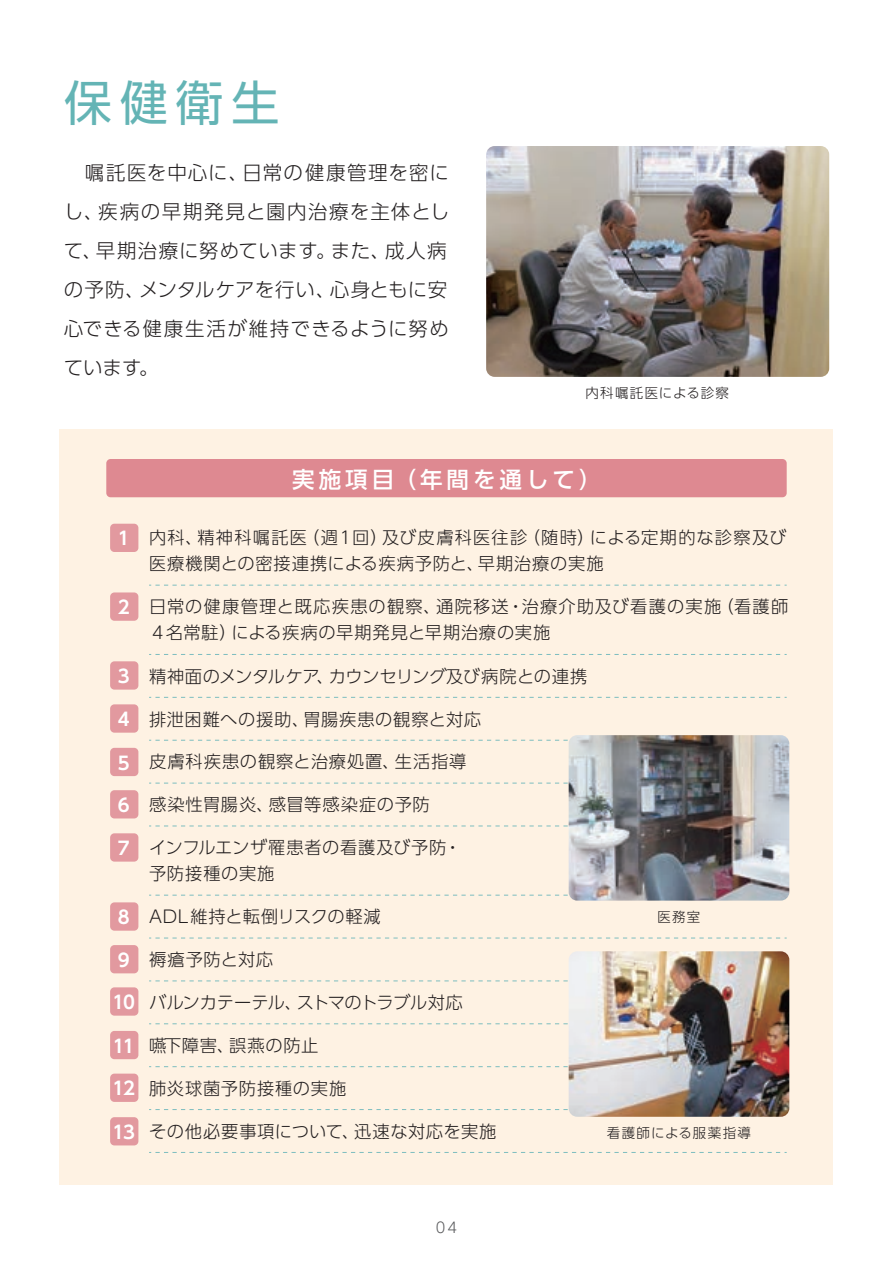
<style>
.page{position:relative;width:893px;height:1263px;background:#fff}
.page>*{position:absolute;margin:0;border:0;box-sizing:border-box;transform-origin:0 0}
.t1{font:48px "UD Shin Go Pro";color:#64b4b5}
.t2{font:500 22.5px "UD Shin Go Pro";letter-spacing:.175em;color:#fff}
.t3{font:300 19.5px/39px "UD Shin Go Pro";letter-spacing:.055em;color:#231f20}
.t4{font:700 18px "UD Shin Go Pro De";color:#fff}
.t5{font:300 17.25px/25.5px "UD Shin Go Pro";letter-spacing:.04em;color:#231f20}
.t6{font:300 17.25px/25.5px "UD Shin Go Pro";letter-spacing:.06em;color:#231f20}
.t7{font:300 17.25px "UD Shin Go Pro";letter-spacing:-.02em;color:#231f20}
.t8{font:300 17.25px "UD Shin Go Pro";letter-spacing:-.005em;color:#231f20}
.t9{font:300 14.55px "UD Shin Go Pro";color:#57585a}
.t10{font:300 13.5px "UD Shin Go Pro";letter-spacing:.095em;color:#231f20}
.s1{font-family:"UD Shin Go Pro De";font-weight:700;font-size:18px;color:#fff}
.s2{font-family:"Shin Go Pro"}
</style>
<div class="page">
<div style="left:59px;top:429px;width:774px;height:755px;background:#fef2e3"></div>
<svg style="left:149px;top:585px;width:638px;height:1px"></svg>
<svg style="left:149px;top:654px;width:638px;height:1px"></svg>
<svg style="left:149px;top:697px;width:638px;height:1px"></svg>
<svg style="left:149px;top:740px;width:419px;height:1px"></svg>
<svg style="left:149px;top:783px;width:420px;height:1px"></svg>
<svg style="left:149px;top:825px;width:420px;height:1px"></svg>
<svg style="left:149px;top:895px;width:419px;height:1px"></svg>
<svg style="left:149px;top:937px;width:638px;height:1px"></svg>
<svg style="left:149px;top:980px;width:419px;height:1px"></svg>
<svg style="left:149px;top:1023px;width:419px;height:1px"></svg>
<svg style="left:149px;top:1066px;width:420px;height:1px"></svg>
<svg style="left:149px;top:1109px;width:420px;height:1px"></svg>
<svg style="left:149px;top:1152px;width:638px;height:1px"></svg>
<img style="left:486px;top:146px;width:343px;height:231px">
<img style="left:569px;top:735px;width:220px;height:166px">
<img style="left:569px;top:951px;width:220px;height:166px">
<div style="left:110px;top:524px;width:28px;height:28px;background:#e2999f;border-radius:4px"></div>
<div style="left:110px;top:592px;width:28px;height:29px;background:#e2999f;border-radius:4px"></div>
<div style="left:110px;top:661px;width:28px;height:29px;background:#e2999f;border-radius:4px"></div>
<div style="left:110px;top:704px;width:28px;height:29px;background:#e2999f;border-radius:4px"></div>
<div style="left:110px;top:748px;width:28px;height:28px;background:#e2999f;border-radius:4px"></div>
<div style="left:110px;top:790px;width:28px;height:28px;background:#e2999f;border-radius:4px"></div>
<div style="left:110px;top:833px;width:28px;height:29px;background:#e2999f;border-radius:4px"></div>
<div style="left:110px;top:902px;width:28px;height:29px;background:#e2999f;border-radius:4px"></div>
<div style="left:110px;top:945px;width:28px;height:28px;background:#e2999f;border-radius:4px"></div>
<div style="left:110px;top:987px;width:28px;height:29px;background:#e2999f;border-radius:4px"></div>
<div style="left:110px;top:1031px;width:28px;height:28px;background:#e2999f;border-radius:4px"></div>
<div style="left:110px;top:1073px;width:28px;height:29px;background:#e2999f;border-radius:4px"></div>
<div style="left:110px;top:1117px;width:28px;height:28px;background:#e2999f;border-radius:4px"></div>
<div style="left:106px;top:459px;width:681px;height:38px;background:#de8991;border-radius:4px"></div>
<h1 class="t1" style="left:64px;top:64px;width:217px">保健衛生</h1>
<p class="t3" style="left:64px;top:152px;width:387px">　嘱託医を中心に、日常の健康管理を密にし、疾病の早期発見と園内治療を主体として、早期治療に努めています。また、成人病の予防、メンタルケアを行い、心身ともに安心できる健康生活が維持できるように努めています。</p>
<p class="t10" style="left:585px;top:382px;width:145px">内科嘱託医による診察</p>
<p class="t4" style="left:118px;top:524px;width:13px">1</p>
<p class="t4" style="left:118px;top:593px;width:13px">2</p>
<h2 class="t2" style="left:292px;top:461px;width:311px">実施項目（年間を通して）</h2>
<p class="t5" style="left:149px;top:524px;width:639px">内科、精神科嘱託医（週１回）及び皮膚科医往診（随時）による定期的な診察及び医療機関との密接連携による疾病予防と、早期治療の実施</p>
<p class="t6" style="left:149px;top:593px;width:641px">日常の健康管理と既応疾患の観察、通院移送・治療介助及び看護の実施（看護師<br>４名常駐）による疾病の早期発見と早期治療の実施</p>
<p class="t7" style="left:118px;top:662px;width:471px"><span class="s1">3</span> 精神面のメンタルケア、カウンセリング及び病院との連携</p>
<p class="t5" style="left:118px;top:706px;width:365px"><span class="s1">4</span> 排泄困難への援助、胃腸疾患の観察と対応</p>
<p class="t5" style="left:118px;top:748px;width:350px"><span class="s1">5</span> 皮膚科疾患の観察と治療処置、生活指導</p>
<p class="t5" style="left:118px;top:791px;width:313px"><span class="s1">6</span> 感染性胃腸炎、感冒等感染症の予防</p>
<p class="t5" style="left:149px;top:834px;width:314px">インフルエンザ罹患者の看護及び予防・予防接種の実施</p>
<p class="t4" style="left:118px;top:833px;width:13px">7</p>
<p class="t8" style="left:118px;top:903px;width:264px"><span class="s1">8</span> AD<span class="s2">L</span>維持と転倒リスクの軽減</p>
<p class="t5" style="left:118px;top:946px;width:157px"><span class="s1">9</span> 褥瘡予防と対応</p>
<p class="t7" style="left:112px;top:989px;width:352px"><span class="s1">10</span> バルンカテーテル、ストマのトラブル対応</p>
<p class="t5" style="left:113px;top:1032px;width:207px"><span class="s1">11</span> 嚥下障害、誤燕の防止</p>
<p class="t5" style="left:112px;top:1075px;width:235px"><span class="s1">12</span> 肺炎球菌予防接種の実施</p>
<p class="t5" style="left:113px;top:1118px;width:385px"><span class="s1">13</span> その他必要事項について、迅速な対応を実施</p>
<p class="t10" style="left:657px;top:906px;width:45px">医務室</p>
<p class="t10" style="left:607px;top:1122px;width:146px">看護師による服薬指導</p>
<p class="t9" style="left:436px;top:1216px;width:23px">04</p>
</div>
